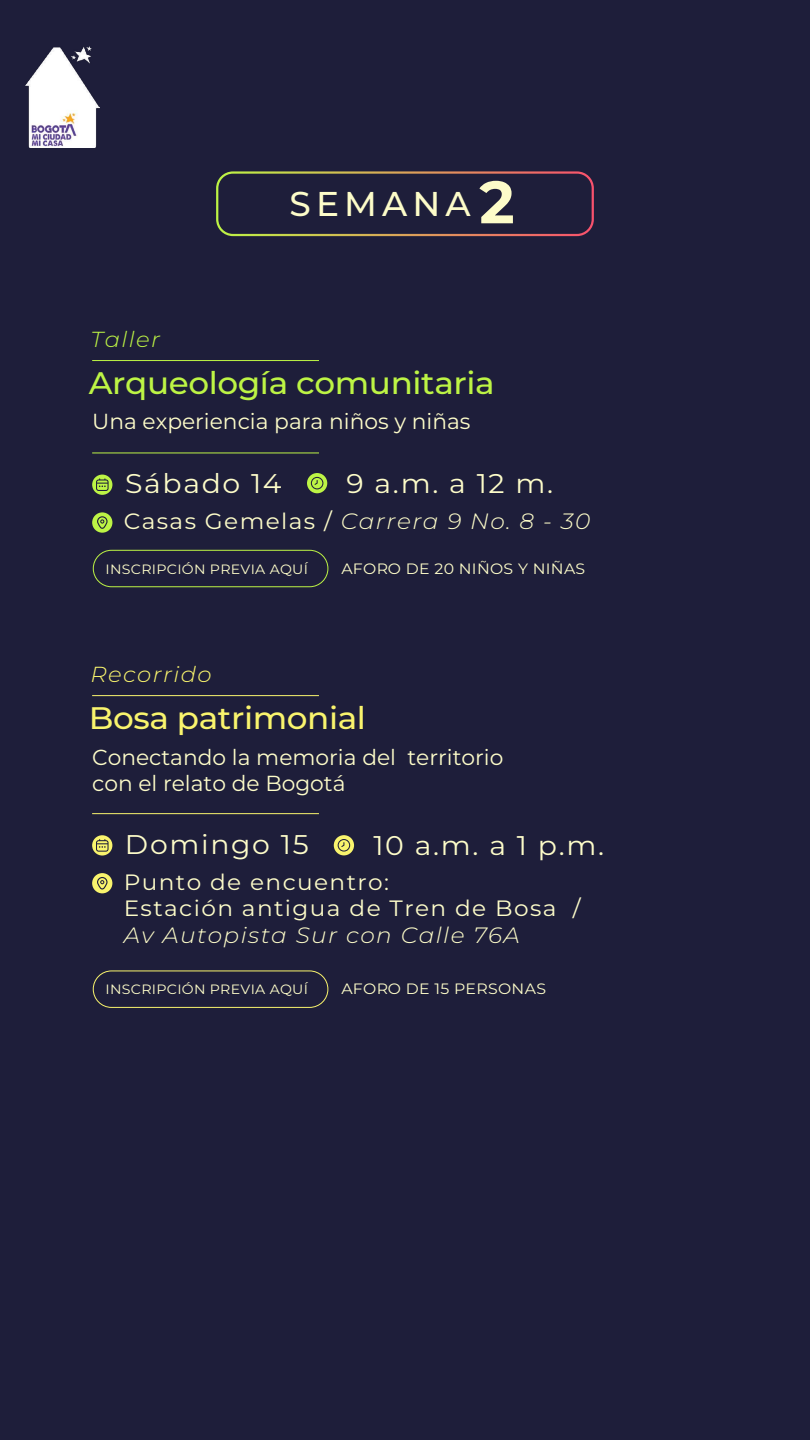
<style>
.page{position:relative;width:810px;height:1440px;background:#1e1e3a}
.page>*{position:absolute;margin:0;border:0;box-sizing:border-box;transform-origin:0 0}
.t1{font:100 34.35px "Montserrat";letter-spacing:.15em;color:#fdfcc9}
.t2{font:100 31.12px "Montserrat";letter-spacing:-.01em;color:#bdf445;scale:1.05 1}
.t3{font:100 31.12px "Montserrat";letter-spacing:-.01em;color:#f9f46d;scale:1.05 1}
.t4{font:100 27px "Montserrat";letter-spacing:.06em;color:#fdfcc9;scale:1.05 1}
.t5{font:italic 100 22.2px "Montserrat";letter-spacing:.06em;color:#fdfcc9;scale:1.05 1}
.t6{font:100 22.2px/26.6px "Montserrat";letter-spacing:.06em;color:#fdfcc9;scale:1.05 1}
.t7{font:100 21.75px/26.1px "Montserrat";color:#fdfcc9}
.t8{font:italic 100 21.75px "Montserrat";letter-spacing:.06em;color:#f9f46d;scale:1.05 1}
.t9{font:italic 100 21.75px "Montserrat";letter-spacing:.06em;color:#bdf445;scale:1.05 1}
.t10{font:100 15px "Montserrat";letter-spacing:.02em;color:#fdfcc9;scale:1.05 1}
.t11{font:100 13.5px "Montserrat";letter-spacing:.02em;color:#fdfcc9;scale:1.05 1}
.s1{font-size:59.7px}
.s2{font-style:normal}
</style>
<div class="page">
<img style="left:25px;top:47px;width:74px;height:101px">
<hr style="left:92px;top:695px;width:227px;height:1px;background:#f9f46d">
<hr style="left:92px;top:813px;width:227px;height:1px;background:#f9f46d">
<div style="left:92px;top:835px;width:20px;height:21px;background:#f9f46d;border-radius:50%"></div>
<svg style="left:96px;top:839px;width:13px;height:13px"></svg>
<div style="left:92px;top:873px;width:20px;height:20px;background:#f9f46d;border-radius:50%"></div>
<svg style="left:97px;top:877px;width:11px;height:13px"></svg>
<div style="left:334px;top:835px;width:20px;height:20px;background:#f9f46d;border-radius:50%"></div>
<svg style="left:338px;top:839px;width:12px;height:13px"></svg>
<div style="left:93px;top:971px;width:235px;height:37px;border:1px solid #f9f46d;border-radius:18px"></div>
<div style="left:216px;top:171px;width:378px;height:65px;border:2px solid #fff;border-radius:16px"></div>
<hr style="left:92px;top:360px;width:227px;height:1px;background:#bdf445">
<hr style="left:92px;top:453px;width:227px;height:1px;background:#bdf445">
<div style="left:92px;top:475px;width:20px;height:20px;background:#bdf445;border-radius:50%"></div>
<svg style="left:96px;top:478px;width:13px;height:13px"></svg>
<div style="left:92px;top:512px;width:20px;height:21px;background:#bdf445;border-radius:50%"></div>
<svg style="left:97px;top:516px;width:11px;height:13px"></svg>
<svg style="left:307px;top:473px;width:20px;height:20px"></svg>
<svg style="left:311px;top:477px;width:12px;height:12px"></svg>
<div style="left:93px;top:550px;width:235px;height:37px;border:1px solid #bdf445;border-radius:18px"></div>
<h1 class="t1" style="left:290px;top:181px;width:226px">SEMANA<span class="s1">2</span></h1>
<p class="t9" style="left:91px;top:325px;width:68px">Taller</p>
<h2 class="t2" style="left:89px;top:362px;width:388px">Arqueología comunitaria</h2>
<p class="t7" style="left:92px;top:408px;width:380px">Una experiencia para niños y niñas</p>
<p class="t4" style="left:125px;top:466px;width:151px">Sábado 14</p>
<p class="t4" style="left:347px;top:465px;width:198px">9 a.m. a 12 m.</p>
<p class="t5" style="left:124px;top:506px;width:446px"><span class="s2">Casas Gemelas /</span> Carrera 9 No. 8 - 30</p>
<p class="t11" style="left:106px;top:560px;width:194px">INSCRIPCIÓN PREVIA AQUÍ</p>
<p class="t10" style="left:341px;top:558px;width:234px">AFORO DE 20 NIÑOS Y NIÑAS</p>
<p class="t8" style="left:91px;top:660px;width:117px">Recorrido</p>
<h2 class="t3" style="left:89px;top:697px;width:266px">Bosa patrimonial</h2>
<p class="t7" style="left:92px;top:743px;width:413px">Conectando la memoria del territorio con el relato de Bogotá</p>
<p class="t4" style="left:125px;top:826px;width:177px">Domingo 15</p>
<p class="t4" style="left:373px;top:827px;width:221px">10 a.m. a 1 p.m.</p>
<p class="t6" style="left:124px;top:868px;width:437px">Punto de encuentro:<br>Estación antigua de Tren de Bosa /</p>
<p class="t5" style="left:124px;top:920px;width:379px">Av Autopista Sur con Calle 76A</p>
<p class="t11" style="left:106px;top:980px;width:194px">INSCRIPCIÓN PREVIA AQUÍ</p>
<p class="t10" style="left:341px;top:979px;width:196px">AFORO DE 15 PERSONAS</p>
</div>
